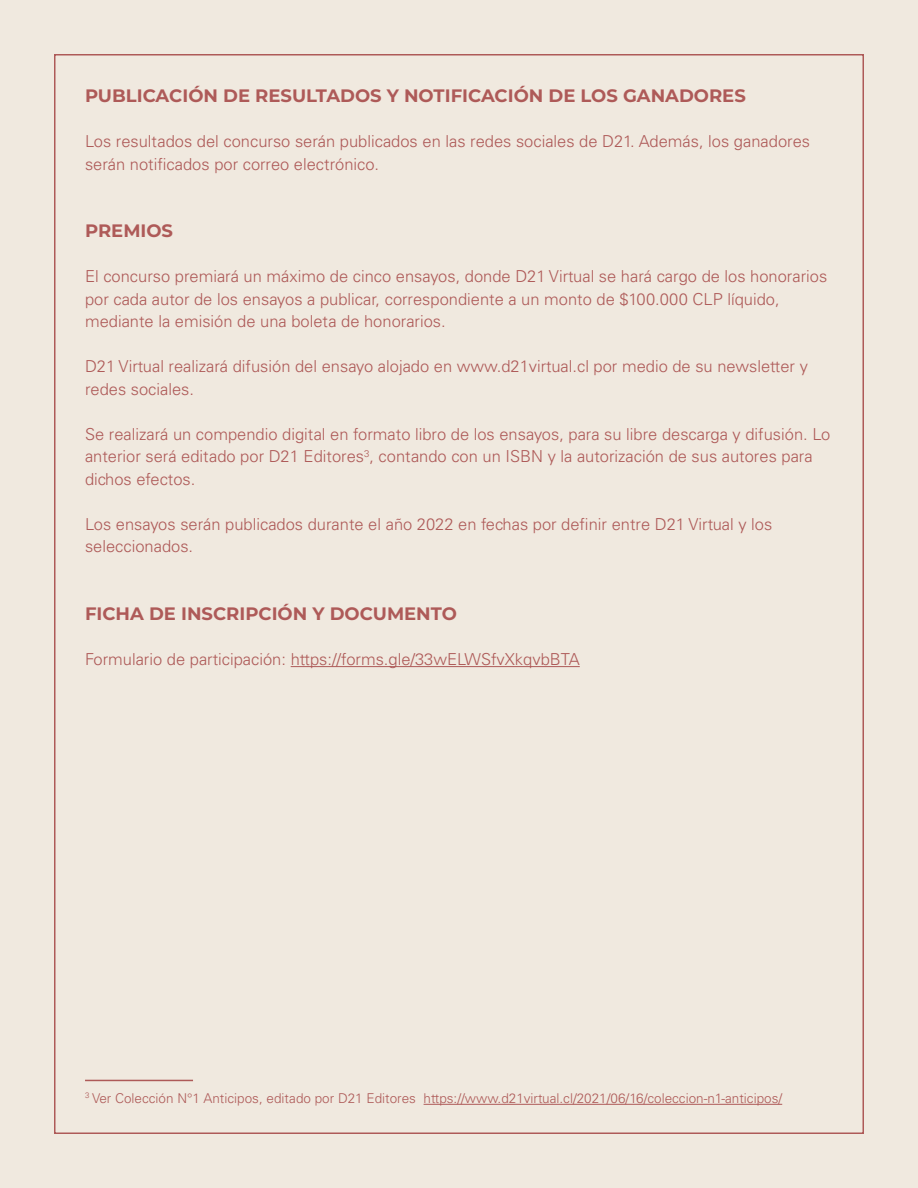
<style>
.page{position:relative;width:918px;height:1188px;background:#f0e9df}
.page>*{position:absolute;margin:0;border:0;box-sizing:border-box;transform-origin:0 0}
.Titulos{font:700 18px "Montserrat";color:#ae5a58}
.texto{font:300 16.5px/22.5px "Univers LT Std";color:#ae5a58}
.pie{font:300 13.5px "Univers LT Std";color:#ae5a58}
</style>
<div class="page">
<hr style="left:291px;top:666px;width:289px;height:1px;background:#ae5a58">
<hr style="left:85px;top:1080px;width:108px;height:1px;background:#ae5a58">
<hr style="left:424px;top:1104px;width:358px;height:1px;background:#ae5a58">
<p class="Titulos" style="left:85px;top:83px;width:662px">PUBLICACIÓN DE RESULTADOS Y NOTIFICACIÓN DE LOS GANADORES</p>
<p class="texto" style="left:85px;top:130px;width:727px">Los resultados del concurso serán publicados en las redes sociales de D21. Además, los ganadores serán notificados por correo electrónico.</p>
<p class="Titulos" style="left:85px;top:218px;width:90px">PREMIOS</p>
<p class="texto" style="left:85px;top:265px;width:744px">El concurso premiará un máximo de cinco ensayos, donde D21 Virtual se hará cargo de los honorarios por cada autor de los ensayos a publicar, correspondiente a un monto de $100.000 CLP líquido, mediante la emisión de una boleta de honorarios.</p>
<p class="texto" style="left:85px;top:355px;width:724px">D21 Virtual realizará difusión del ensayo alojado en www.d21virtual.cl por medio de su newsletter y redes sociales.</p>
<p class="texto" style="left:85px;top:423px;width:747px">Se realizará un compendio digital en formato libro de los ensayos, para su libre descarga y difusión. Lo anterior será editado por D21 Editores<sup>3</sup>, contando con un ISBN y la autorización de sus autores para dichos efectos.</p>
<p class="texto" style="left:85px;top:513px;width:689px">Los ensayos serán publicados durante el año 2022 en fechas por definir entre D21 Virtual y los seleccionados.</p>
<p class="Titulos" style="left:85px;top:601px;width:373px">FICHA DE INSCRIPCIÓN Y DOCUMENTO</p>
<p class="texto" style="left:85px;top:648px;width:496px">Formulario de participación: https://forms.gle/33wELWSfvXkqvbBTA</p>
<p class="pie" style="left:85px;top:1090px;width:699px"><sup>3</sup> Ver Colección N°1 Anticipos, editado por D21 Editores https://www.d21virtual.cl/2021/06/16/coleccion-n1-anticipos/</p>
</div>
